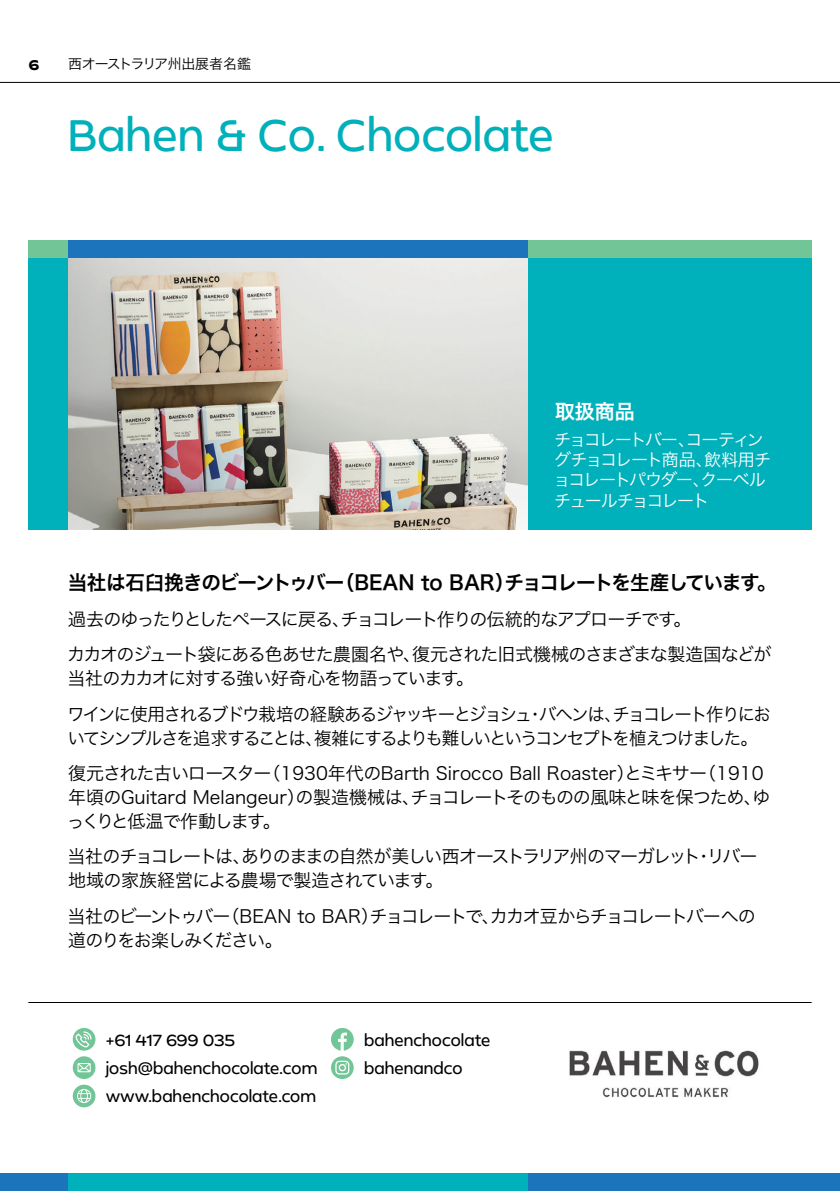
<style>
.page{position:relative;width:840px;height:1191px;background:#fff}
.page>*{position:absolute;margin:0;border:0;box-sizing:border-box;transform-origin:0 0}
.t1{font:44px "Byrd";letter-spacing:-.02em;color:#00b0ba}
.t2{font:20px "Hira Kaku Pro N W6";letter-spacing:-.06em;color:#000}
.t3{font:20px "Hira Kaku Pro N W6";color:#fff}
.t4{font:18px/35.4px "Hira Kaku Pro N W3";letter-spacing:-.075em;color:#000}
.t5{font:18px/35.4px "Hira Kaku Pro N W3";letter-spacing:-.055em;color:#000}
.t6{font:18px/24px "Hira Kaku Pro N W3";letter-spacing:-.03em;color:#000}
.t7{font:17px/20.4px "Hira Kaku Pro N W3";letter-spacing:-.095em;color:#fff}
.t8{font:16px/28.4px "Byrd";letter-spacing:-.02em;color:#000}
.t9{font:14px "Hira Kaku Pro N W3";letter-spacing:-.045em;color:#000}
.t10{font:800 14px "Byrd";color:#000}
</style>
<div class="page">
<div style="left:28px;top:240px;width:783px;height:289px;background:#00b0ba"></div>
<hr style="left:28px;top:1002px;width:783px;height:1px;background:#000">
<svg style="left:73px;top:1028px;width:22px;height:22px"></svg>
<svg style="left:73px;top:1056px;width:23px;height:51px"></svg>
<svg style="left:331px;top:1028px;width:23px;height:22px"></svg>
<svg style="left:331px;top:1056px;width:22px;height:23px"></svg>
<img style="left:569px;top:1050px;width:190px;height:48px">
<img style="left:68px;top:257px;width:459px;height:272px">
<div style="left:68px;top:240px;width:459px;height:17px;background:#1c75bc"></div>
<div style="left:527px;top:240px;width:284px;height:17px;background:#72c596"></div>
<div style="left:28px;top:240px;width:40px;height:17px;background:#72c596"></div>
<div style="left:0;top:1174px;width:839px;height:17px;background:#1c75bc"></div>
<div style="left:68px;top:1174px;width:459px;height:17px;background:#00b0ba"></div>
<hr style="left:0;top:82px;width:839px;height:1px;background:#000">
<p class="t10" style="left:28px;top:55px;width:13px">6</p>
<p class="t9" style="left:68px;top:51px;width:184px">西オーストラリア州出展者名鑑</p>
<p class="t1" style="left:68px;top:104px;width:487px">Bahen &amp; Co. Chocolate</p>
<p class="t3" style="left:554px;top:394px;width:81px">取扱商品</p>
<p class="t7" style="left:553px;top:428px;width:219px">チョコレートバー、コーティングチョコレート商品、飲料用チョコレートパウダー、クーベルチュールチョコレート</p>
<p class="t2" style="left:68px;top:565px;width:710px">当社は石臼挽きのビーントゥバー（BEAN to BAR）チョコレートを生産しています。</p>
<p class="t4" style="left:67px;top:600px;width:705px">過去のゆったりとしたペースに戻る、チョコレート作りの伝統的なアプローチです。<br>カカオのジュート袋にある色あせた農園名や、復元された旧式機械のさまざまな製造国などが</p>
<p class="t4" style="left:67px;top:659px;width:705px">当社のカカオに対する強い好奇心を物語っています。<br>ワインに使用されるブドウ栽培の経験あるジャッキーとジョシュ・バヘンは、チョコレート作りにお</p>
<p class="t5" style="left:67px;top:719px;width:697px">いてシンプルさを追求することは、複雑にするよりも難しいというコンセプトを植えつけました。復元された古いロースター（1930年代のBarth Sirocco Ball Roaster）とミキサー（1910</p>
<p class="t6" style="left:67px;top:784px;width:704px">年頃のGuitard Melangeur）の製造機械は、チョコレートそのものの風味と味を保つため、ゆっくりと低温で作動します。</p>
<p class="t4" style="left:68px;top:843px;width:691px;line-height:24px">当社のチョコレートは、ありのままの自然が美しい西オーストラリア州のマーガレット・リバー地域の家族経営による農場で製造されています。</p>
<p class="t4" style="left:68px;top:902px;width:689px;line-height:24px">当社のビーントゥバー（BEAN to BAR）チョコレートで、カカオ豆からチョコレートバーへの道のりをお楽しみください。</p>
<p class="t8" style="left:106px;top:1025px;width:213px">+61 417 699 035 josh@bahenchocolate.com www.bahenchocolate.com</p>
<p class="t8" style="left:364px;top:1025px;width:128px">bahenchocolate bahenandco</p>
</div>
